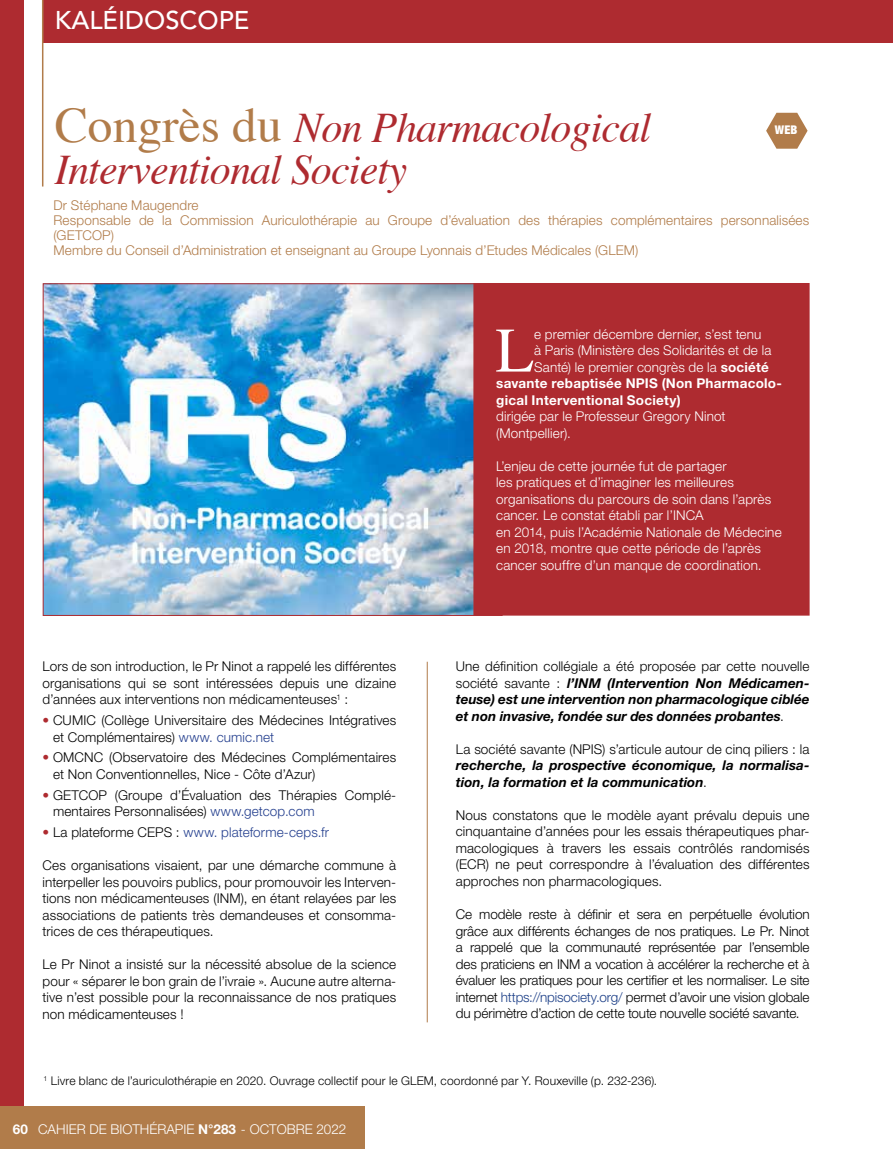
<style>
.page{position:relative;width:893px;height:1149px;background:#fff}
.page>*{position:absolute;margin:0;border:0;box-sizing:border-box;transform-origin:0 0}
.t1{font:63.45px "Times";color:#fff}
.t2{font:italic 42px/42px "Times";letter-spacing:-.02em;color:#ae2b30}
.t3{font:500 25.5px "Avenir";color:#fff}
.t4{font:300 13.5px/16.5px "Helvetica Neue LT Std";letter-spacing:.01em;color:#000;text-align:justify}
.t5{font:300 13.5px/16.5px "Helvetica Neue LT Std";letter-spacing:.01em;color:#fff}
.t6{font:italic 700 13.5px/16.5px "Helvetica Neue LT Std";letter-spacing:.005em;color:#000;text-align:justify}
.t7{font:300 13.5px/15px "Helvetica Neue LT Std";letter-spacing:.01em;color:#b17c4a}
.t8{font:700 13.5px "Helvetica Neue LT Std";letter-spacing:.02em;color:#fff}
.t9{font:300 13.5px "Helvetica Neue LT Std";letter-spacing:.01em;color:#25408f}
.t10{font:300 12px "Helvetica Neue LT Std";letter-spacing:.015em;color:#000}
.t11{font:900 condensed 12px "Helvetica Neue LT Std";color:#fff}
.s1{font-style:normal;font-size:49.5px;color:#b17c4a}
.s2{color:#ae2b30}
.s3{color:#25408f}
.s4{color:#000}
.s5{font-weight:700}
.s6{font-weight:300;font-style:normal}
.s7{color:#1c3f87}
</style>
<div class="page">
<div style="left:43px;top:0;width:850px;height:43px;background:#ae2b30"></div>
<div style="left:0;top:1105px;width:365px;height:43px;background:#b17c4a"></div>
<div style="left:0;top:0;width:24px;height:1105px;background:#ae2b30"></div>
<hr style="left:42px;top:0;width:1px;height:186px;background:#b17c4a">
<img style="left:45px;top:285px;width:428px;height:328px">
<div style="left:474px;top:284px;width:335px;height:330px;background:#ae2b30"></div>
<div style="left:473px;top:283px;width:337px;height:332px;border:2px solid #ae2b30"></div>
<hr style="left:427px;top:661px;width:1px;height:361px;background:#b17c4a">
<svg style="left:766px;top:113px;width:42px;height:36px"></svg>
<h3 class="t3" style="left:55px;top:6px;width:65px">KALÉIDOSCOPE</h3>
<h2 class="t2" style="left:55px;top:104px;width:598px"><span class="s1">Congrès du</span> Non Pharmacological<br>Interventional Society</h2>
<p class="t7" style="left:54px;top:197px;width:757px">Dr Stéphane Maugendre<br>Responsable de la Commission Auriculothérapie au Groupe d’évaluation des thérapies complémentaires personnalisées (GETCOP)<br>Membre du Conseil d’Administration et enseignant au Groupe Lyonnais d’Etudes Médicales (GLEM)</p>
<p class="t11" style="left:775px;top:123px;width:24px">WEB</p>
<p class="t4" style="left:43px;top:657px;width:355px">Lors de son introduction, le Pr Ninot a rappelé les différentes organisations qui se sont intéressées depuis une dizaine d’années aux interventions non médicamenteuses<sup>1</sup> :</p>
<p class="t4" style="left:53px;top:711px;width:345px;text-indent:-11px"><span class="s2">•</span> CUMIC (Collège Universitaire des Médecines Intégratives et Complémentaires) <span class="s3">www. cumic.net</span></p>
<p class="t4" style="left:53px;top:748px;width:345px;text-indent:-11px"><span class="s2">•</span> OMCNC (Observatoire des Médecines Complémentaires et Non Conventionnelles, Nice - Côte d’Azur)</p>
<p class="t4" style="left:53px;top:786px;width:345px;text-indent:-11px"><span class="s2">•</span> GETCOP (Groupe d’Évaluation des Thérapies Complé&shy;mentaires Personnalisées) <span class="s3">www.getcop.com</span></p>
<p class="t9" style="left:43px;top:823px;width:288px"><span class="s2">•</span> <span class="s4">La plateforme CEPS :</span> www. plateforme-ceps.fr</p>
<p class="t4" style="left:43px;top:856px;width:355px">Ces organisations visaient, par une démarche commune à interpeller les pouvoirs publics, pour promouvoir les Interven&shy;tions non médicamenteuses (INM), en étant relayées par les associations de patients très demandeuses et consomma&shy;trices de ces thérapeutiques.</p>
<p class="t4" style="left:43px;top:955px;width:355px">Le Pr Ninot a insisté sur la nécessité absolue de la science pour « séparer le bon grain de l’ivraie ». Aucune autre alterna&shy;tive n’est possible pour la reconnaissance de nos pratiques non médicamenteuses !</p>
<h1 class="t1" style="left:495px;top:291px;width:40px">L</h1>
<p class="t5" style="left:534px;top:325px;width:229px">e premier décembre dernier, s’est tenu</p>
<p class="t5" style="left:534px;top:341px;width:239px">à Paris (Ministère des Solidarités et de la</p>
<p class="t5" style="left:534px;top:358px;width:236px">Santé) le premier congrès de la <span class="s5">société</span></p>
<p class="t8" style="left:496px;top:375px;width:287px">savante rebaptisée NPIS (Non Pharmacolo-</p>
<p class="t8" style="left:496px;top:391px;width:186px">gical Interventional Society)</p>
<p class="t5" style="left:496px;top:407px;width:231px">dirigée par le Professeur Gregory Ninot (Montpellier).</p>
<p class="t5" style="left:496px;top:457px;width:287px">L’enjeu de cette journée fut de partager<br>les pratiques et d’imaginer les meilleures organisations du parcours de soin dans l’après cancer. Le constat établi par l’INCA<br>en 2014, puis l’Académie Nationale de Médecine en 2018, montre que cette période de l’après cancer souffre d’un manque de coordination.</p>
<p class="t6" style="left:456px;top:657px;width:355px"><span class="s6">Une définition collégiale a été proposée par cette nouvelle société savante :</span> l’INM (Intervention Non Médicamen&shy;teuse) est une intervention non pharmacologique ciblée et non invasive, fondée sur des données probantes<span class="s6">.</span></p>
<p class="t4" style="left:456px;top:740px;width:355px">La société savante (NPIS) s’articule autour de cinq piliers : la</p>
<p class="t6" style="left:456px;top:756px;width:355px">recherche, la prospective économique, la normalisa&shy;tion, la formation et la communication<span class="s6">.</span></p>
<p class="t4" style="left:456px;top:806px;width:355px">Nous constatons que le modèle ayant prévalu depuis une cinquantaine d’années pour les essais thérapeutiques phar&shy;macologiques à travers les essais contrôlés randomisés (ECR) ne peut correspondre à l’évaluation des différentes approches non pharmacologiques.</p>
<p class="t4" style="left:456px;top:905px;width:355px">Ce modèle reste à définir et sera en perpétuelle évolution grâce aux différents échanges de nos pratiques. Le Pr. Ninot a rappelé que la communauté représentée par l’ensemble des praticiens en INM a vocation à accélérer la recherche et à évaluer les pratiques pour les certifier et les normaliser. Le site internet <span class="s7">https://npisociety.org/</span> permet d’avoir une vision globale du périmètre d’action de cette toute nouvelle société savante.</p>
<p class="t10" style="left:43px;top:1073px;width:615px"><sup>1</sup> Livre blanc de l’auriculothérapie en 2020. Ouvrage collectif pour le GLEM, coordonné par Y. Rouxeville (p. 232-236).</p>
<p class="t5" style="left:13px;top:1119px;width:266px"><span class="s5">60</span> CAHIER de biothérapie <span class="s5">N°283</span> - OCTOB</p>
<p class="t5" style="left:296px;top:1119px;width:52px">RE 2022</p>
</div>
